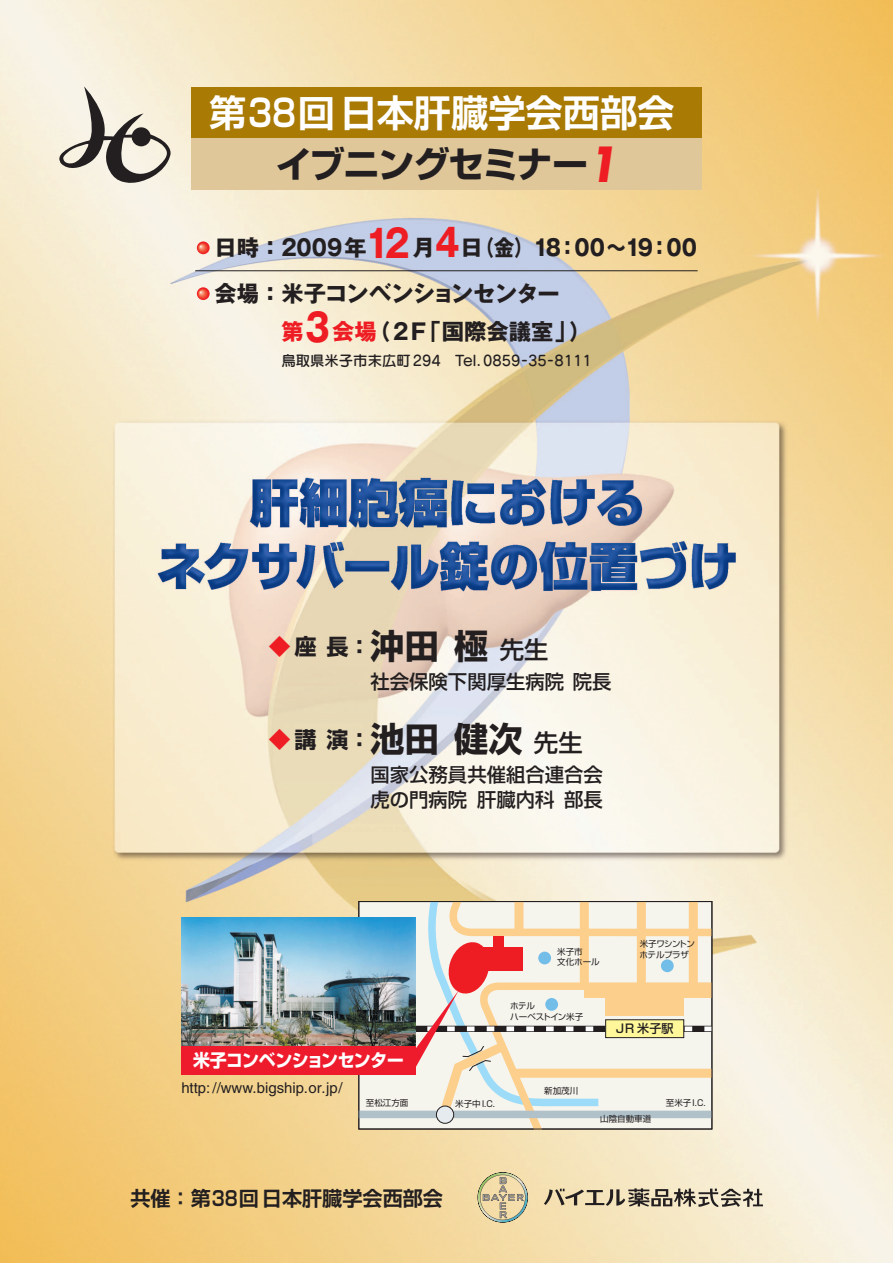
<style>
.page{position:relative;width:893px;height:1263px;background:#fff}
.page>*{position:absolute;margin:0;border:0;box-sizing:border-box;transform-origin:0 0}
.t1{font:700 37.2px "Shin Go De";color:#fff}
.t2{font:700 36.15px "Shin Go";letter-spacing:-.045em;color:#231f20}
.t3{font:700 34.2px "Shin Go";color:#231f20}
.t4{font:700 22.35px "Gothic MB101";color:#231f20}
.t5{font:700 22.35px/46.5px "Gothic MB101";letter-spacing:-.035em;color:#231f20}
.t6{font:700 22.35px "Gothic MB101";color:#ee1d23}
.t7{font:700 22.05px "Shin Go";color:#231f20}
.t8{font:700 20.1px "Shin Go De";color:#231f20}
.t9{font:500 19.35px/25px "Shin Go";color:#231f20}
.t10{font:700 17.85px "Shin Go";letter-spacing:-.03em;color:#fff;scale:.95 1}
.t11{font:14.85px "Helvetica";color:#231f20}
.t12{font:14.4px "Seurat CID DB";color:#231f20}
.t13{font:500 12px "Shin Go";color:#231f20}
.t14{font:8.55px/10.6px "Shin Go";color:#231f20}
.t15{font:8.55px/10.6px "Shin Go";letter-spacing:-.05em;color:#231f20}
.s1{font-family:"Futura";font-style:italic;font-size:47.1px;color:#ee1d23}
.s2{font-family:"Shin Go";font-weight:900}
.s3{font-size:38.25px;color:#ee1d23}
.s4{color:#ee1d23}
.s5{font-weight:500;font-size:24.45px}
</style>
<div class="page">
<img style="left:0;top:0;width:892px;height:1263px">
<div style="left:450px;top:1119px;width:260px;height:8px;background:#f5f4ed"></div>
<div style="left:359px;top:1111px;width:353px;height:7px;background:#b0c1c9"></div>
<svg style="left:434px;top:1114px;width:276px;height:5px"></svg>
<div style="left:436px;top:1106px;width:18px;height:18px;background:#e6ebef;border:1px solid #231f20;border-radius:50%"></div>
<div style="left:191px;top:88px;width:511px;height:51px;background:#a97a04"></div>
<div style="left:191px;top:139px;width:511px;height:51px;background:#e0c79a"></div>
<svg style="left:544px;top:1188px;width:219px;height:19px;background:#ada28b"></svg>
<svg style="left:477px;top:1172px;width:51px;height:51px;background:#d0c39b"></svg>
<svg style="left:57px;top:86px;width:116px;height:100px;background:#c7c1b5"></svg>
<hr style="left:195px;top:270px;width:502px;height:1px;background:#231f20">
<svg style="left:197px;top:241px;width:13px;height:13px"></svg>
<svg style="left:197px;top:287px;width:13px;height:13px"></svg>
<svg style="left:359px;top:902px;width:353px;height:212px;background:#ecdccc"></svg>
<div style="left:181px;top:1045px;width:234px;height:30px;background:#ee1b2d"></div>
<img style="left:181px;top:917px;width:234px;height:128px">
<h1 class="t1" style="left:209px;top:99px;width:467px">第38回日本肝臓学会西部会</h1>
<h2 class="t2" style="left:276px;top:151px;width:349px">イブニングセミナー <span class="s1">1</span></h2>
<h3 class="t4" style="left:192px;top:239px;width:506px"><span class="s2">・</span>日時：2009年<span class="s3">12 4</span> （金）18：00～19：00</h3>
<h3 class="t5" style="left:192px;top:227px;width:369px;text-indent:220px">月　日<br><span class="s2">・</span>会場：米子コンベンションセンター</h3>
<h3 class="t4" style="left:281px;top:323px;width:312px"><span class="s4">第</span><span class="s3">3</span> （2Ｆ「国際会議室」）</h3>
<h3 class="t6" style="left:332px;top:323px;width:46px">会場</h3>
<h3 class="t12" style="left:281px;top:355px;width:312px">鳥取県米子市末広町 294　Tel. 0859-35-8111</h3>
<h3 class="t7" style="left:269px;top:638px;width:103px"><span class="s4">◆</span>座長：</h3>
<h3 class="t3" style="left:370px;top:634px;width:179px">沖田極 <span class="s5">先生</span></h3>
<h3 class="t9" style="left:370px;top:672px;width:242px">社会保険下関厚生病院院長</h3>
<h3 class="t7" style="left:269px;top:731px;width:103px"><span class="s4">◆</span>講演：</h3>
<h3 class="t3" style="left:370px;top:726px;width:214px">池田健次 <span class="s5">先生</span></h3>
<h3 class="t9" style="left:370px;top:764px;width:234px">国家公務員共催組合連合会虎の門病院肝臓内科部長</h3>
<p class="t14" style="left:557px;top:947px;width:44px">米子市<br>文化ホール</p>
<p class="t15" style="left:639px;top:939px;width:57px">米子ワシントンホテルプラザ</p>
<p class="t14" style="left:510px;top:1001px;width:75px">ホテル<br>ハーベストイン米子</p>
<h3 class="t13" style="left:616px;top:1024px;width:59px">JR 米子駅</h3>
<h3 class="t10" style="left:193px;top:1053px;width:223px">米子コンベンションセンター</h3>
<h3 class="t11" style="left:181px;top:1083px;width:163px">http: //www.bigship.or.jp/</h3>
<p class="t14" style="left:366px;top:1099px;width:44px">至松江方面</p>
<p class="t14" style="left:544px;top:1086px;width:36px">新加茂川</p>
<p class="t14" style="left:455px;top:1099px;width:41px">米子中I.C.</p>
<p class="t14" style="left:665px;top:1099px;width:41px">至米子I.C.</p>
<p class="t14" style="left:600px;top:1115px;width:53px">山陰自動車道</p>
<h3 class="t8" style="left:130px;top:1190px;width:314px">共催：第38回日本肝臓学会西部会</h3>
</div>
